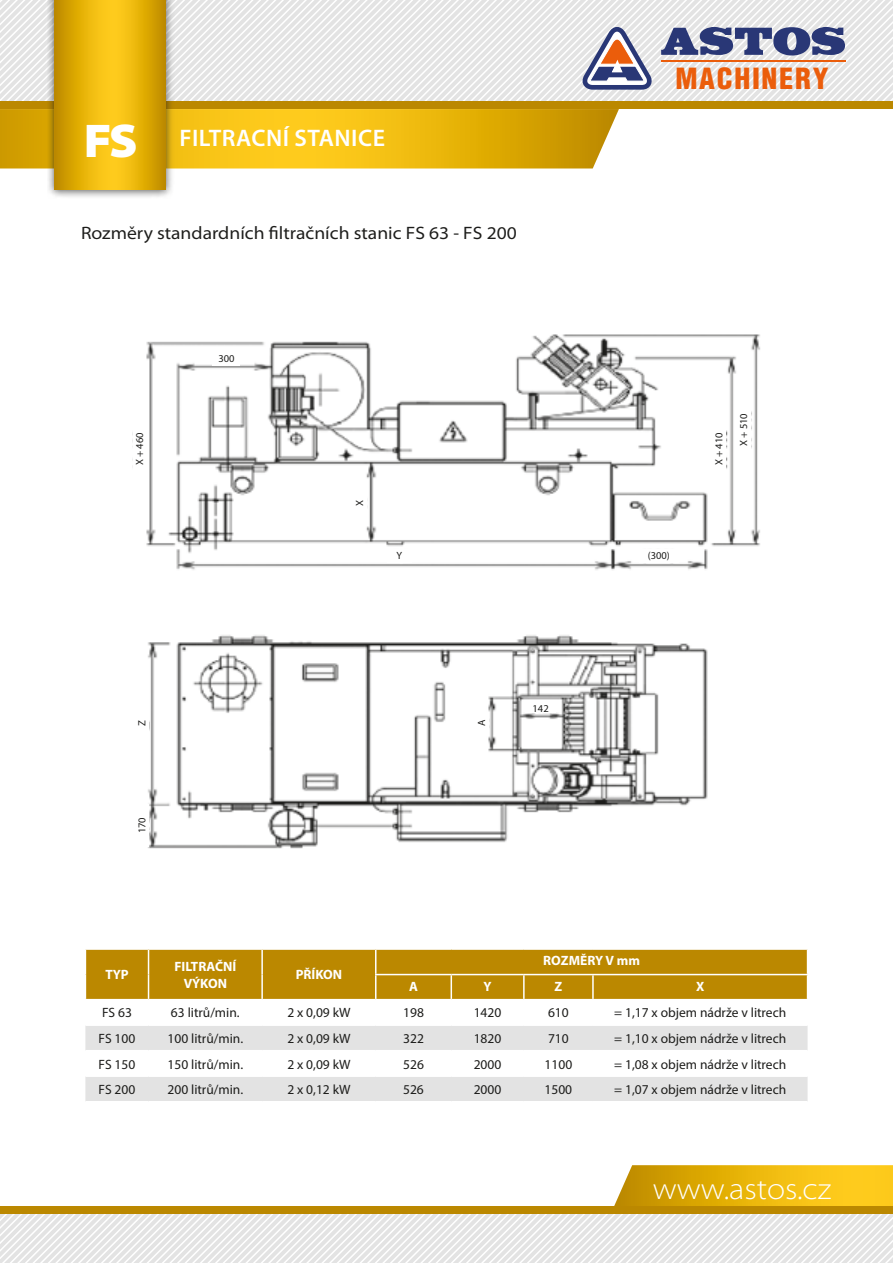
<style>
.page{position:relative;width:893px;height:1263px;background:#fff}
.page>*{position:absolute;margin:0;border:0;box-sizing:border-box;transform-origin:0 0}
.t1{font:300 semi-expanded 30.45px "Myriad Pro";color:#fff}
.t2{font:28.5px "Switzerland Cond Black CE";letter-spacing:.06em;color:#eb5d0b}
.t3{font:600 24px "Myriad Pro";letter-spacing:.02em;color:#fff}
.t4{font:semi-expanded 18px "Myriad Pro";color:#1d1d1b}
.t5{font:13.5px "Myriad Pro";color:#1d1d1b}
.t6{font:700 13.5px/16.2px "Myriad Pro";color:#fff;text-align:center}
.t7{font:10.5px "Myriad Pro";color:#1d1d1b}
.s1{font-weight:900;font-stretch:semi-expanded;font-size:47.55px}
</style>
<div class="page">
<div style="left:0;top:102px;width:893px;height:7px;background:#b80"></div>
<svg style="left:0;top:109px;width:619px;height:59px;background:#e8b614"></svg>
<div style="left:47px;top:0;width:127px;height:199px;background:#1d1d1b;opacity:.75"></div>
<svg style="left:55px;top:102px;width:111px;height:88px;background:#e3b00a"></svg>
<svg style="left:0;top:1165px;width:893px;height:98px"></svg>
<svg style="left:0;top:0;width:893px;height:102px"></svg>
<hr style="left:661px;top:60px;width:184px;height:1px;background:#eb5d0b">
<div style="left:85px;top:1026px;width:722px;height:24px;background:#e3e3e3"></div>
<div style="left:85px;top:1077px;width:722px;height:24px;background:#e3e3e3"></div>
<svg style="left:85px;top:949px;width:723px;height:50px;background:#be8e0e"></svg>
<img style="left:132px;top:334px;width:628px;height:515px">
<div style="left:387px;top:549px;width:24px;height:14px;background:#fff"></div>
<div style="left:353px;top:491px;width:14px;height:25px;background:#fff"></div>
<div style="left:133px;top:427px;width:14px;height:43px;background:#fff"></div>
<svg style="left:134px;top:418px;width:11px;height:9px"></svg>
<div style="left:136px;top:702px;width:13px;height:43px;background:#fff"></div>
<div style="left:136px;top:804px;width:13px;height:42px;background:#fff"></div>
<div style="left:475px;top:713px;width:14px;height:20px;background:#fff"></div>
<div style="left:526px;top:702px;width:30px;height:11px;background:#fff"></div>
<svg style="left:532px;top:700px;width:17px;height:2px"></svg>
<div style="left:713px;top:427px;width:13px;height:43px;background:#fff"></div>
<div style="left:737px;top:408px;width:14px;height:43px;background:#fff"></div>
<div style="left:639px;top:549px;width:40px;height:14px;background:#fff"></div>
<div style="left:213px;top:352px;width:27px;height:14px;background:#fff"></div>
<div style="left:0;top:1206px;width:893px;height:8px;background:#b80"></div>
<h3 class="t3" style="left:84px;top:123px;width:303px"><span class="s1">FS</span> FILTRACNÍ STANICE</h3>
<h3 class="t4" style="left:81px;top:222px;width:437px">Rozměry standardních filtračních stanic FS 63 - FS 200</h3>
<p class="t7" style="left:133px;top:465px;width:34px;rotate:-90deg">X + 460</p>
<p class="t7" style="left:218px;top:352px;width:18px">300</p>
<p class="t7" style="left:353px;top:506px;width:7px;rotate:-90deg">X</p>
<p class="t7" style="left:396px;top:549px;width:7px">Y</p>
<p class="t7" style="left:135px;top:726px;width:7px;rotate:-90deg">Z</p>
<p class="t7" style="left:135px;top:833px;width:18px;rotate:-90deg">170</p>
<p class="t7" style="left:475px;top:726px;width:8px;rotate:-90deg">A</p>
<p class="t7" style="left:533px;top:702px;width:18px">142</p>
<h2 class="t2" style="left:675px;top:61px;width:155px">MACHINERY</h2>
<p class="t7" style="left:648px;top:549px;width:24px">(300)</p>
<p class="t7" style="left:712px;top:465px;width:34px;rotate:-90deg">X + 410</p>
<p class="t7" style="left:737px;top:446px;width:34px;rotate:-90deg">X + 510</p>
<p class="t6" style="left:105px;top:966px;width:25px">TYP</p>
<p class="t6" style="left:174px;top:958px;width:63px">FILTRAČNÍ<br>VÝKON</p>
<p class="t6" style="left:296px;top:966px;width:48px">PŘÍKON</p>
<p class="t6" style="left:543px;top:952px;width:98px">ROZMĚRY V mm</p>
<p class="t6" style="left:409px;top:977px;width:10px">A</p>
<p class="t6" style="left:483px;top:977px;width:10px">Y</p>
<p class="t6" style="left:554px;top:977px;width:9px">Z</p>
<p class="t6" style="left:696px;top:977px;width:10px">X</p>
<p class="t5" style="left:102px;top:1004px;width:31px">FS 63</p>
<p class="t5" style="left:171px;top:1004px;width:70px">63 litrů/min.</p>
<p class="t5" style="left:287px;top:1004px;width:65px">2 x 0,09 kW</p>
<p class="t5" style="left:403px;top:1004px;width:22px">198</p>
<p class="t5" style="left:474px;top:1004px;width:29px">1420</p>
<p class="t5" style="left:548px;top:1004px;width:22px">610</p>
<p class="t5" style="left:614px;top:1004px;width:173px">= 1,17 x objem nádrže v litrech</p>
<p class="t5" style="left:99px;top:1030px;width:38px">FS 100</p>
<p class="t5" style="left:168px;top:1030px;width:77px">100 litrů/min.</p>
<p class="t5" style="left:287px;top:1030px;width:65px">2 x 0,09 kW</p>
<p class="t5" style="left:403px;top:1030px;width:22px">322</p>
<p class="t5" style="left:474px;top:1030px;width:29px">1820</p>
<p class="t5" style="left:548px;top:1030px;width:22px">710</p>
<p class="t5" style="left:614px;top:1030px;width:173px">= 1,10 x objem nádrže v litrech</p>
<p class="t5" style="left:99px;top:1056px;width:38px">FS 150</p>
<p class="t5" style="left:168px;top:1056px;width:77px">150 litrů/min.</p>
<p class="t5" style="left:287px;top:1056px;width:65px">2 x 0,09 kW</p>
<p class="t5" style="left:403px;top:1056px;width:22px">526</p>
<p class="t5" style="left:474px;top:1056px;width:29px">2000</p>
<p class="t5" style="left:545px;top:1056px;width:29px">1100</p>
<p class="t5" style="left:614px;top:1056px;width:173px">= 1,08 x objem nádrže v litrech</p>
<p class="t5" style="left:99px;top:1081px;width:38px">FS 200</p>
<p class="t5" style="left:167px;top:1081px;width:77px">200 litrů/min.</p>
<p class="t5" style="left:287px;top:1081px;width:65px">2 x 0,12 kW</p>
<p class="t5" style="left:403px;top:1081px;width:22px">526</p>
<p class="t5" style="left:474px;top:1081px;width:29px">2000</p>
<p class="t5" style="left:544px;top:1081px;width:29px">1500</p>
<p class="t5" style="left:614px;top:1081px;width:173px">= 1,07 x objem nádrže v litrech</p>
<h1 class="t1" style="left:653px;top:1170px;width:180px">www.astos.cz</h1>
</div>
